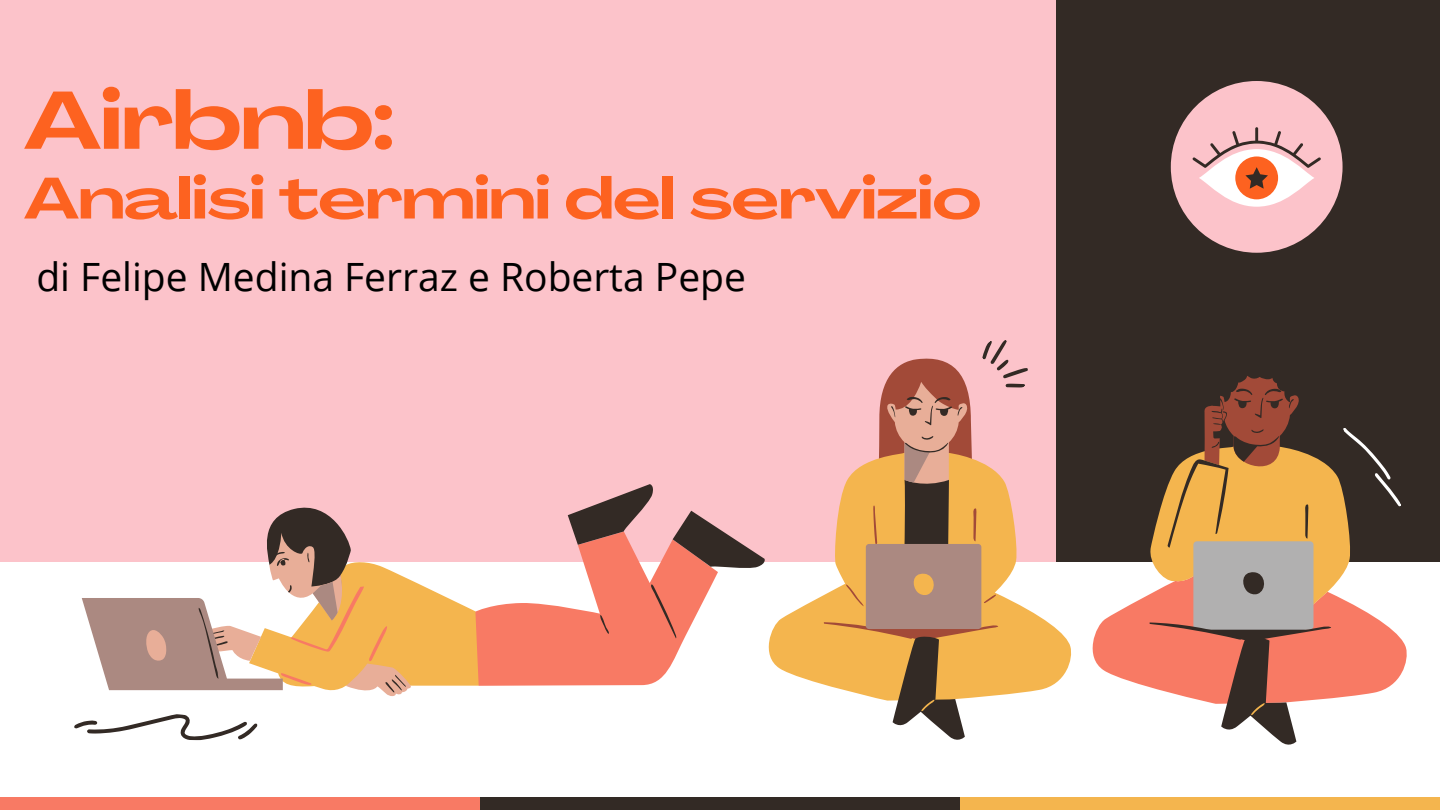
<style>
.page{position:relative;width:1440px;height:810px;background:#fcc3ca}
.page>*{position:absolute;margin:0;border:0;box-sizing:border-box;transform-origin:0 0}
.t1{font:700 80.4px "Agrandir Grand";letter-spacing:-.01em;color:#fd6220}
.t2{font:700 57.4px "Agrandir Grand";letter-spacing:-.01em;color:#fd6220}
.t3{font:39px "Open Sans";color:#000}
</style>
<div class="page">
<div style="left:1056px;top:0;width:384px;height:810px;background:#332a25"></div>
<div style="left:0;top:562px;width:1440px;height:248px;background:#fff"></div>
<svg style="left:1221px;top:716px;width:76px;height:29px"></svg>
<svg style="left:1224px;top:704px;width:66px;height:12px"></svg>
<svg style="left:768px;top:595px;width:304px;height:97px;fill:#f4b54e"></svg>
<svg style="left:82px;top:598px;width:321px;height:99px"></svg>
<svg style="left:199px;top:484px;width:566px;height:208px"></svg>
<svg style="left:1092px;top:376px;width:315px;height:328px"></svg>
<svg style="left:74px;top:714px;width:184px;height:27px"></svg>
<svg style="left:824px;top:340px;width:205px;height:400px"></svg>
<div style="left:0;top:797px;width:480px;height:13px;background:#f87a64"></div>
<div style="left:480px;top:797px;width:480px;height:13px;background:#332a25"></div>
<div style="left:960px;top:797px;width:480px;height:13px;background:#f4b54e"></div>
<div style="left:1171px;top:81px;width:172px;height:172px;background:#fcc3ca;border-radius:50%"></div>
<svg style="left:1199px;top:149px;width:115px;height:58px"></svg>
<div style="left:1235px;top:156px;width:43px;height:43px;background:#fd6220;border-radius:50%"></div>
<svg style="left:1192px;top:127px;width:129px;height:62px"></svg>
<h1 class="t1" style="left:24px;top:88px;width:372px">Airbnb:</h1>
<h2 class="t2" style="left:24px;top:175px;width:959px">Analisi termini del servizio</h2>
<p class="t3" style="left:36px;top:249px;width:711px">di Felipe Medina Ferraz e Roberta Pepe</p>
</div>
